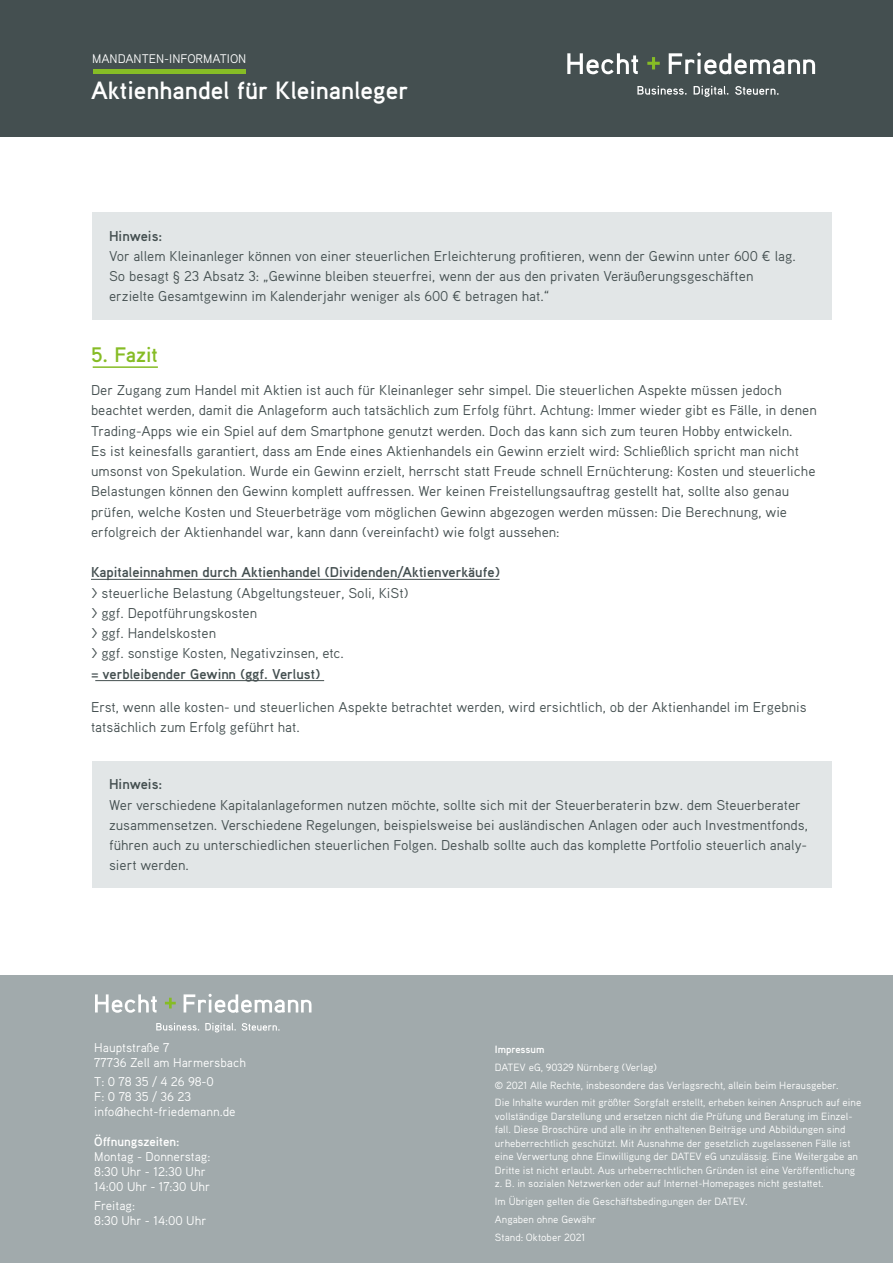
<style>
.page{position:relative;width:893px;height:1263px;background:#fff}
.page>*{position:absolute;margin:0;border:0;box-sizing:border-box;transform-origin:0 0}
.t1{font:700 25.05px "Aaux Pro OT";color:#fff}
.t2{font:700 21px "Aaux Pro OT";color:#86bc25}
.t3{font:14.25px/20.2px "Aaux Pro OT";color:#444f50}
.t4{font:700 14.25px "Aaux Pro OT";color:#444f50}
.t5{font:12.75px/15px "Aaux Pro OT";color:#fff}
.t6{font:700 12.75px "Aaux Pro OT";color:#fff}
.t7{font:12.45px "Aaux Pro OT";color:#fff}
.t8{font:10.5px/13.5px "Aaux Pro OT";color:#fff}
.t9{font:700 10.5px "Aaux Pro OT";color:#fff}
</style>
<div class="page">
<div style="left:0;top:0;width:893px;height:136px;background:#444f50"></div>
<svg style="left:567px;top:53px;width:71px;height:21px"></svg>
<svg style="left:669px;top:53px;width:146px;height:21px"></svg>
<svg style="left:647px;top:57px;width:13px;height:12px"></svg>
<svg style="left:637px;top:86px;width:50px;height:9px"></svg>
<svg style="left:694px;top:86px;width:34px;height:11px"></svg>
<svg style="left:735px;top:86px;width:44px;height:9px"></svg>
<hr style="left:93px;top:70px;width:153px;height:4px;background:#86bc25">
<div style="left:92px;top:213px;width:740px;height:107px;background:#e2e6e7"></div>
<div style="left:92px;top:761px;width:740px;height:126px;background:#e2e6e7"></div>
<hr style="left:93px;top:366px;width:65px;height:2px;background:#86bc25">
<hr style="left:91px;top:579px;width:409px;height:1px;background:#444f50">
<hr style="left:95px;top:680px;width:229px;height:1px;background:#444f50">
<div style="left:0;top:975px;width:893px;height:288px;background:#a1aaac"></div>
<svg style="left:95px;top:994px;width:62px;height:19px"></svg>
<svg style="left:184px;top:994px;width:127px;height:19px"></svg>
<svg style="left:165px;top:998px;width:11px;height:10px"></svg>
<svg style="left:156px;top:1023px;width:43px;height:7px"></svg>
<svg style="left:205px;top:1023px;width:31px;height:9px"></svg>
<svg style="left:242px;top:1023px;width:38px;height:8px"></svg>
<p class="t7" style="left:92px;top:51px;width:156px">MANDANTEN-INFORMATION</p>
<h1 class="t1" style="left:91px;top:74px;width:319px">Aktienhandel für Kleinanleger</h1>
<p class="t4" style="left:109px;top:227px;width:55px">Hinweis:</p>
<p class="t3" style="left:109px;top:245px;width:688px">Vor allem Kleinanleger können von einer steuerlichen Erleichterung profitieren, wenn der Gewinn unter 600 € lag.<br>So besagt § 23 Absatz 3: „Gewinne bleiben steuerfrei, wenn der aus den privaten Veräußerungsgeschäften erzielte Gesamtgewinn im Kalenderjahr weniger als 600 € betragen hat.“</p>
<h2 class="t2" style="left:91px;top:341px;width:68px">5. Fazit</h2>
<p class="t3" style="left:91px;top:380px;width:727px">Der Zugang zum Handel mit Aktien ist auch für Kleinanleger sehr simpel. Die steuerlichen Aspekte müssen jedoch beachtet werden, damit die Anlageform auch tatsächlich zum Erfolg führt. Achtung: Immer wieder gibt es Fälle, in denen Trading-Apps wie ein Spiel auf dem Smartphone genutzt werden. Doch das kann sich zum teuren Hobby entwickeln.<br>Es ist keinesfalls garantiert, dass am Ende eines Aktienhandels ein Gewinn erzielt wird: Schließlich spricht man nicht umsonst von Spekulation. Wurde ein Gewinn erzielt, herrscht statt Freude schnell Ernüchterung: Kosten und steuerliche Belastungen können den Gewinn komplett auffressen. Wer keinen Freistellungsauftrag gestellt hat, sollte also genau prüfen, welche Kosten und Steuerbeträge vom möglichen Gewinn abgezogen werden müssen: Die Berechnung, wie erfolgreich der Aktienhandel war, kann dann (vereinfacht) wie folgt aussehen:</p>
<p class="t4" style="left:91px;top:563px;width:410px">Kapitaleinnahmen durch Aktienhandel (Dividenden/Aktienverkäufe)</p>
<p class="t3" style="left:91px;top:582px;width:319px">&gt; steuerliche Belastung (Abgeltungsteuer, Soli, KiSt) &gt; ggf. Depotführungskosten<br>&gt; ggf. Handelskosten<br>&gt; ggf. sonstige Kosten, Negativzinsen, etc.</p>
<p class="t4" style="left:91px;top:665px;width:230px">= verbleibender Gewinn (ggf. Verlust)</p>
<p class="t3" style="left:91px;top:696px;width:717px">Erst, wenn alle kosten- und steuerlichen Aspekte betrachtet werden, wird ersichtlich, ob der Aktienhandel im Ergebnis tatsächlich zum Erfolg geführt hat.</p>
<p class="t4" style="left:109px;top:775px;width:55px">Hinweis:</p>
<p class="t3" style="left:109px;top:794px;width:700px">Wer verschiedene Kapitalanlageformen nutzen möchte, sollte sich mit der Steuerberaterin bzw. dem Steuerberater zusammensetzen. Verschiedene Regelungen, beispielsweise bei ausländischen Anlagen oder auch Investmentfonds, führen auch zu unterschiedlichen steuerlichen Folgen. Deshalb sollte auch das komplette Portfolio steuerlich analy&shy;siert werden.</p>
<p class="t5" style="left:94px;top:1039px;width:153px">Hauptstraße 7<br>77736 Zell am Harmersbach</p>
<p class="t5" style="left:94px;top:1073px;width:143px">T: 0 78 35 / 4 26 98-0<br>F: 0 78 35 / 36 23 info@hecht-friedemann.de</p>
<p class="t6" style="left:94px;top:1133px;width:87px">Öffnungszeiten:</p>
<p class="t5" style="left:94px;top:1148px;width:118px">Montag - Donnerstag:<br>8:30 Uhr - 12:30 Uhr<br>14:00 Uhr - 17:30 Uhr</p>
<p class="t5" style="left:94px;top:1198px;width:114px">Freitag:<br>8:30 Uhr - 14:00 Uhr</p>
<p class="t9" style="left:495px;top:1043px;width:51px">Impressum</p>
<p class="t8" style="left:495px;top:1058px;width:368px;line-height:17.7px">DATEV eG, 90329 Nürnberg (Verlag)<br>© 2021 Alle Rechte, insbesondere das Verlagsrecht, allein beim Herausgeber.<br>Die Inhalte wurden mit größter Sorgfalt erstellt, erheben keinen Anspruch auf eine</p>
<p class="t8" style="left:495px;top:1109px;width:364px">vollständige Darstellung und ersetzen nicht die Prüfung und Beratung im Einzel&shy;fall. Diese Broschüre und alle in ihr enthaltenen Beiträge und Abbildungen sind urheberrechtlich geschützt. Mit Ausnahme der gesetzlich zugelassenen Fälle ist eine Verwertung ohne Einwilligung der DATEV eG unzulässig. Eine Weitergabe an Dritte ist nicht erlaubt. Aus urheberrechtlichen Gründen ist eine Veröffentlichung z. B. in sozialen Netzwerken oder auf Internet-Homepages nicht gestattet.</p>
<p class="t8" style="left:495px;top:1192px;width:254px;line-height:17.7px">Im Übrigen gelten die Geschäftsbedingungen der DATEV.<br>Angaben ohne Gewähr<br>Stand: Oktober 2021</p>
</div>
